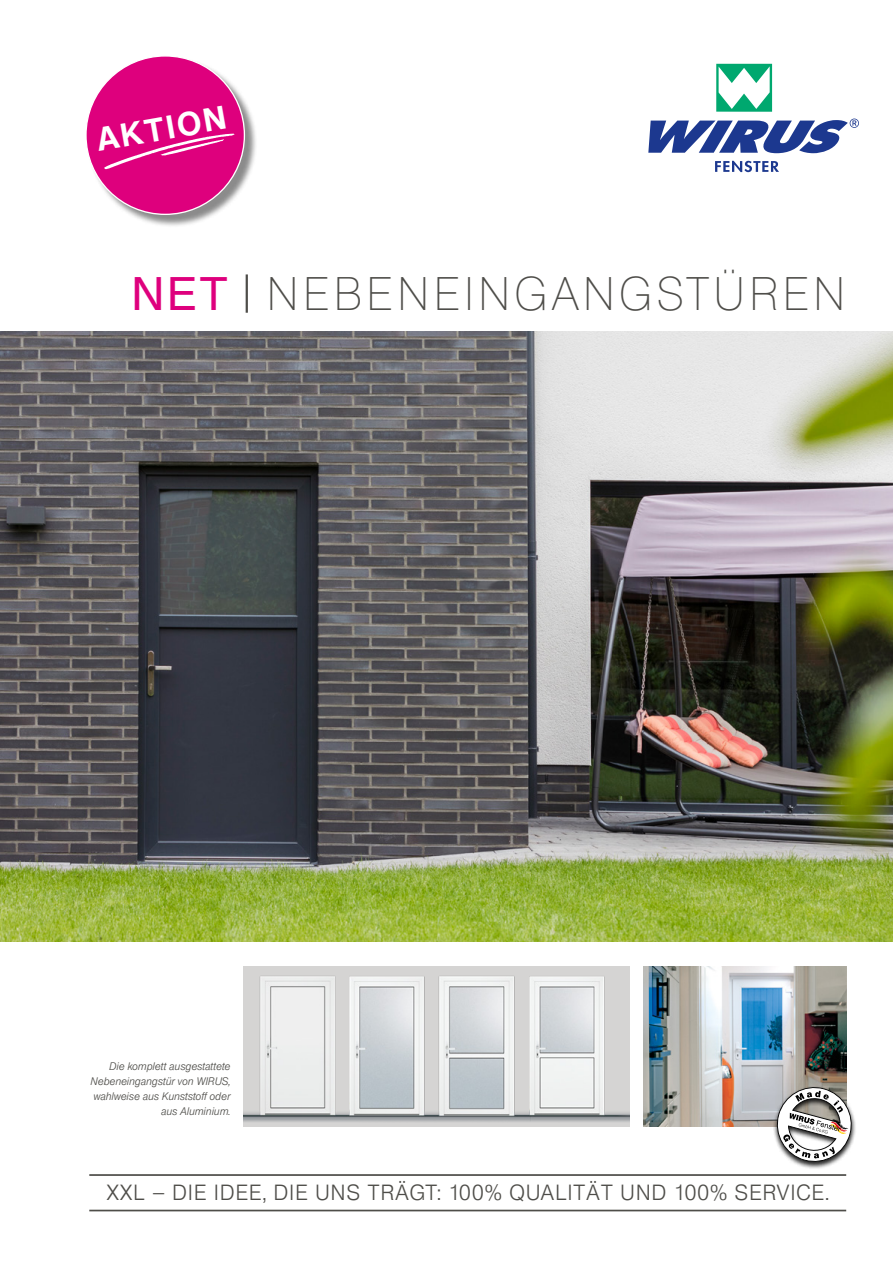
<style>
.page{position:relative;width:893px;height:1263px;background:#fff}
.page>*{position:absolute;margin:0;border:0;box-sizing:border-box;transform-origin:0 0}
.t1{font:45px "Europa Gro SBOP X Lig";letter-spacing:.06em;color:#4e4d49}
.t2{font:500 31.5px "Europa Gro SBOP";color:#fff}
.t3{font:300 21px "Europa Gro SBOP";letter-spacing:.03em;color:#4e4d49}
.t4{font:italic 300 10.5px/15px "Europa Gro SBOP";letter-spacing:-.015em;color:#4e4d49;text-align:right}
.s1{font-family:"Europa Gro SBOP";color:#de007d}
</style>
<div class="page">
<svg style="left:648px;top:119px;width:211px;height:34px"></svg>
<svg style="left:715px;top:161px;width:64px;height:11px"></svg>
<svg style="left:716px;top:64px;width:56px;height:48px"></svg>
<img style="left:0;top:332px;width:893px;height:609px">
<img style="left:243px;top:969px;width:386px;height:158px">
<hr style="left:89px;top:1174px;width:757px;height:2px;background:#4e4d49">
<hr style="left:89px;top:1210px;width:757px;height:1px;background:#4e4d49">
<hr style="left:246px;top:274px;width:2px;height:39px;background:#4e4d49">
<div style="left:87px;top:57px;width:171px;height:171px;background:#000;opacity:.46"></div>
<div style="left:86px;top:56px;width:158px;height:158px;background:#de007d;border-radius:50%"></div>
<svg style="left:104px;top:134px;width:131px;height:35px"></svg>
<img style="left:643px;top:966px;width:203px;height:161px">
<div style="left:773px;top:1086px;width:84px;height:83px;background:#000;opacity:.87"></div>
<svg style="left:773px;top:1083px;width:83px;height:83px"></svg>
<h2 class="t2" style="left:93px;top:121px;width:133px;rotate:-10deg">AKTION</h2>
<h1 class="t1" style="left:131px;top:268px;width:716px"><span class="s1">NET</span> NEBENEINGANGSTÜREN</h1>
<p class="t4" style="left:91px;top:1059px;width:141px">Die komplett ausgestattete<br>Nebeneingangstür von WIRUS, wahlweise aus Kunststoff oder aus Aluminium.</p>
<h3 class="t3" style="left:106px;top:1180px;width:724px">XXL – DIE IDEE, DIE UNS TRÄGT: 100% QUALITÄT UND 100% SERVICE.</h3>
</div>
